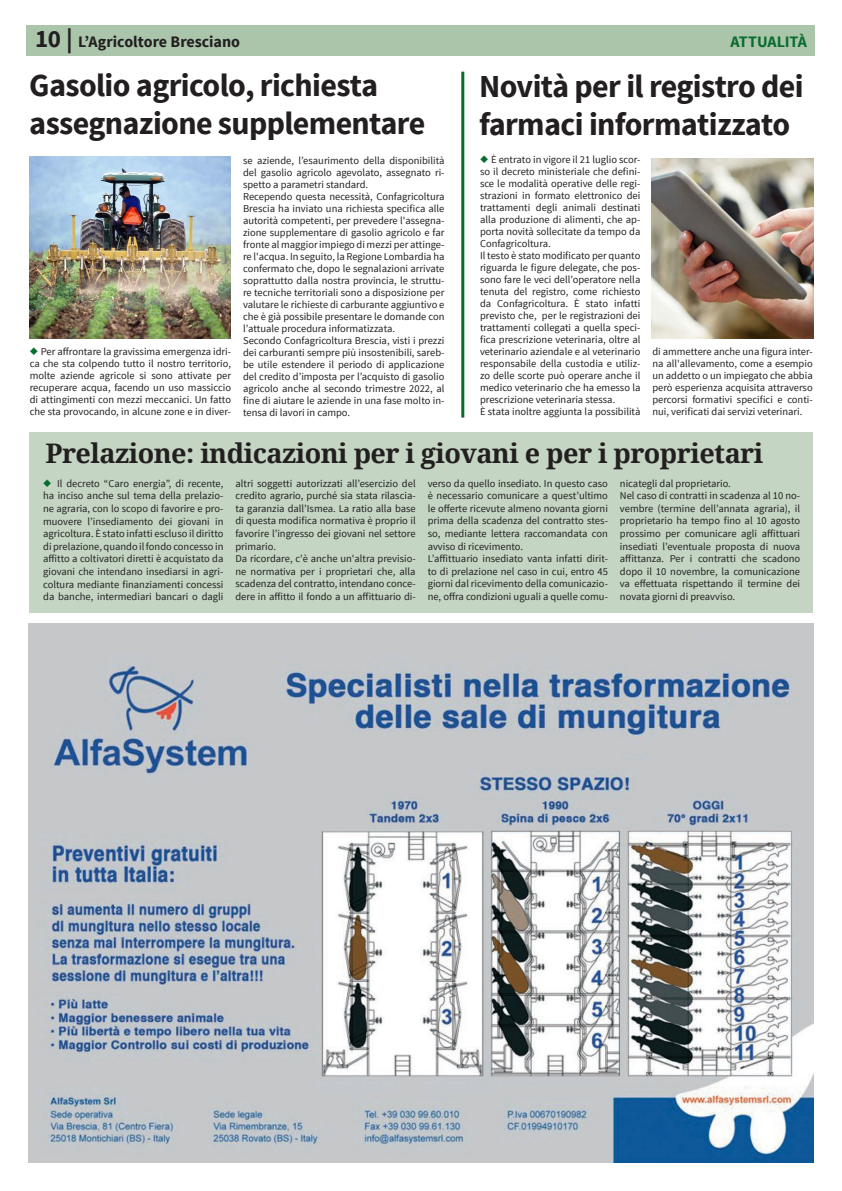
<style>
.page{position:relative;width:842px;height:1191px;background:#fff}
.page>*{position:absolute;margin:0;border:0;box-sizing:border-box;transform-origin:0 0}
.TITOLI_articoli_BIG{font:700 32px/38.4px "Source Sans Pro";letter-spacing:-.02em;color:#231f20}
.TITOLI_articoli_MEDI{font:700 27px "Noto Serif";letter-spacing:-.02em;color:#231f20}
.t1{font:700 16px "Source Sans Pro";letter-spacing:-.005em;color:#231f20}
.t2{font:700 16px "Source Sans Pro";letter-spacing:-.01em;color:#086d2f}
.Testo_lungo{font:10.5px/12px "Source Sans Pro";color:#231f20;text-align:justify}
.Titoli_Brevi{font:10.5px/12.6px "Source Sans Pro";color:#231f20;text-align:justify}
.s1{font-size:25px}
.s2{color:#086d2f}
</style>
<div class="page">
<div style="left:27px;top:26px;width:788px;height:30px;background:#abc5ab"></div>
<img style="left:28px;top:624px;width:786px;height:538px">
<img style="left:29px;top:156px;width:202px;height:182px">
<img style="left:652px;top:159px;width:162px;height:179px">
<hr style="left:461px;top:72px;width:3px;height:345px;background:#086d2f">
<div style="left:29px;top:432px;width:784px;height:180px;background:#c4d6c3"></div>
<p class="t1" style="left:35px;top:32px;width:206px"><span class="s1">10 |</span> L’Agricoltore Bresciano</p>
<p class="t2" style="left:730px;top:32px;width:78px">ATTUALITÀ</p>
<p class="TITOLI_articoli_BIG" style="left:29px;top:67px;width:398px">Gasolio agricolo, richiesta assegnazione supplementare</p>
<p class="TITOLI_articoli_BIG" style="left:479px;top:68px;width:326px">Novità per il registro dei farmaci informatizzato</p>
<p class="Testo_lungo" style="left:30px;top:346px;width:203px"><span class="s2">◆</span> Per affrontare la gravissima emergenza idri&shy;ca che sta colpendo tutto il nostro territorio, molte aziende agricole si sono attivate per recuperare acqua, facendo un uso massiccio di attingimenti con mezzi meccanici. Un fatto che sta provocando, in alcune zone e in diver-</p>
<p class="Testo_lungo" style="left:243px;top:155px;width:203px">se aziende, l’esaurimento della disponibilità del gasolio agricolo agevolato, assegnato ri&shy;spetto a parametri standard.</p>
<p class="Testo_lungo" style="left:243px;top:191px;width:203px">Recependo questa necessità, Confagricoltura Brescia ha inviato una richiesta specifica alle autorità competenti, per prevedere l'assegna&shy;zione supplementare di gasolio agricolo e far fronte al maggior impiego di mezzi per attinge&shy;re l'acqua. In seguito, la Regione Lombardia ha confermato che, dopo le segnalazioni arrivate soprattutto dalla nostra provincia, le struttu&shy;re tecniche territoriali sono a disposizione per valutare le richieste di carburante aggiuntivo e che è già possibile presentare le domande con l’attuale procedura informatizzata.</p>
<p class="Testo_lungo" style="left:243px;top:335px;width:203px">Secondo Confagricoltura Brescia, visti i prezzi dei carburanti sempre più insostenibili, sareb&shy;be utile estendere il periodo di applicazione del credito d’imposta per l’acquisto di gasolio agricolo anche al secondo trimestre 2022, al fine di aiutare le aziende in una fase molto in&shy;tensa di lavori in campo.</p>
<p class="Testo_lungo" style="left:480px;top:153px;width:162px"><span class="s2">◆</span> È entrato in vigore il 21 luglio scor&shy;so il decreto ministeriale che defini&shy;sce le modalità operative delle regi&shy;strazioni in formato elettronico dei trattamenti degli animali destinati alla produzione di alimenti, che ap&shy;porta novità sollecitate da tempo da Confagricoltura.</p>
<p class="Testo_lungo" style="left:480px;top:249px;width:162px">Il testo è stato modificato per quanto riguarda le figure delegate, che pos&shy;sono fare le veci dell’operatore nella tenuta del registro, come richiesto da Confagricoltura. È stato infatti previsto che, per le registrazioni dei trattamenti collegati a quella speci&shy;fica prescrizione veterinaria, oltre al veterinario aziendale e al veterinario responsabile della custodia e utiliz&shy;zo delle scorte può operare anche il medico veterinario che ha emesso la prescrizione veterinaria stessa.</p>
<p class="Testo_lungo" style="left:480px;top:405px;width:162px">È stata inoltre aggiunta la possibilità</p>
<p class="Testo_lungo" style="left:652px;top:345px;width:162px">di ammettere anche una figura inter&shy;na all'allevamento, come a esempio un addetto o un impiegato che abbia però esperienza acquisita attraverso percorsi formativi specifici e conti&shy;nui, verificati dai servizi veterinari.</p>
<p class="TITOLI_articoli_MEDI" style="left:45px;top:434px;width:719px">Prelazione: indicazioni per i giovani e per i proprietari</p>
<p class="Titoli_Brevi" style="left:43px;top:477px;width:182px"><span class="s2">◆</span> Il decreto “Caro energia”, di recente, ha inciso anche sul tema della prelazio&shy;ne agraria, con lo scopo di favorire e pro&shy;muovere l’insediamento dei giovani in agricoltura. È stato infatti escluso il diritto di prelazione, quando il fondo concesso in affitto a coltivatori diretti è acquistato da giovani che intendano insediarsi in agri&shy;coltura mediante finanziamenti concessi da banche, intermediari bancari o dagli</p>
<p class="Titoli_Brevi" style="left:235px;top:477px;width:182px">altri soggetti autorizzati all’esercizio del credito agrario, purché sia stata rilascia&shy;ta garanzia dall’Ismea. La ratio alla base di questa modifica normativa è proprio il favorire l’ingresso dei giovani nel settore primario.</p>
<p class="Titoli_Brevi" style="left:428px;top:477px;width:182px">verso da quello insediato. In questo caso è necessario comunicare a quest’ultimo le offerte ricevute almeno novanta giorni prima della scadenza del contratto stes&shy;so, mediante lettera raccomandata con avviso di ricevimento.</p>
<p class="Titoli_Brevi" style="left:428px;top:552px;width:182px">L’affittuario insediato vanta infatti dirit&shy;to di prelazione nel caso in cui, entro 45 giorni dal ricevimento della comunicazio&shy;ne, offra condizioni uguali a quelle comu-</p>
<p class="Titoli_Brevi" style="left:620px;top:477px;width:112px">nicategli dal proprietario.</p>
<p class="Titoli_Brevi" style="left:620px;top:489px;width:182px">Nel caso di contratti in scadenza al 10 no&shy;vembre (termine dell’annata agraria), il proprietario ha tempo fino al 10 agosto prossimo per comunicare agli affittuari insediati l’eventuale proposta di nuova affittanza. Per i contratti che scadono dopo il 10 novembre, la comunicazione va effettuata rispettando il termine dei novata giorni di preavviso.</p>
<p class="Titoli_Brevi" style="left:235px;top:552px;width:182px">Da ricordare, c'è anche un'altra previsio&shy;ne normativa per i proprietari che, alla scadenza del contratto, intendano conce&shy;dere in affitto il fondo a un affittuario di-</p>
</div>
